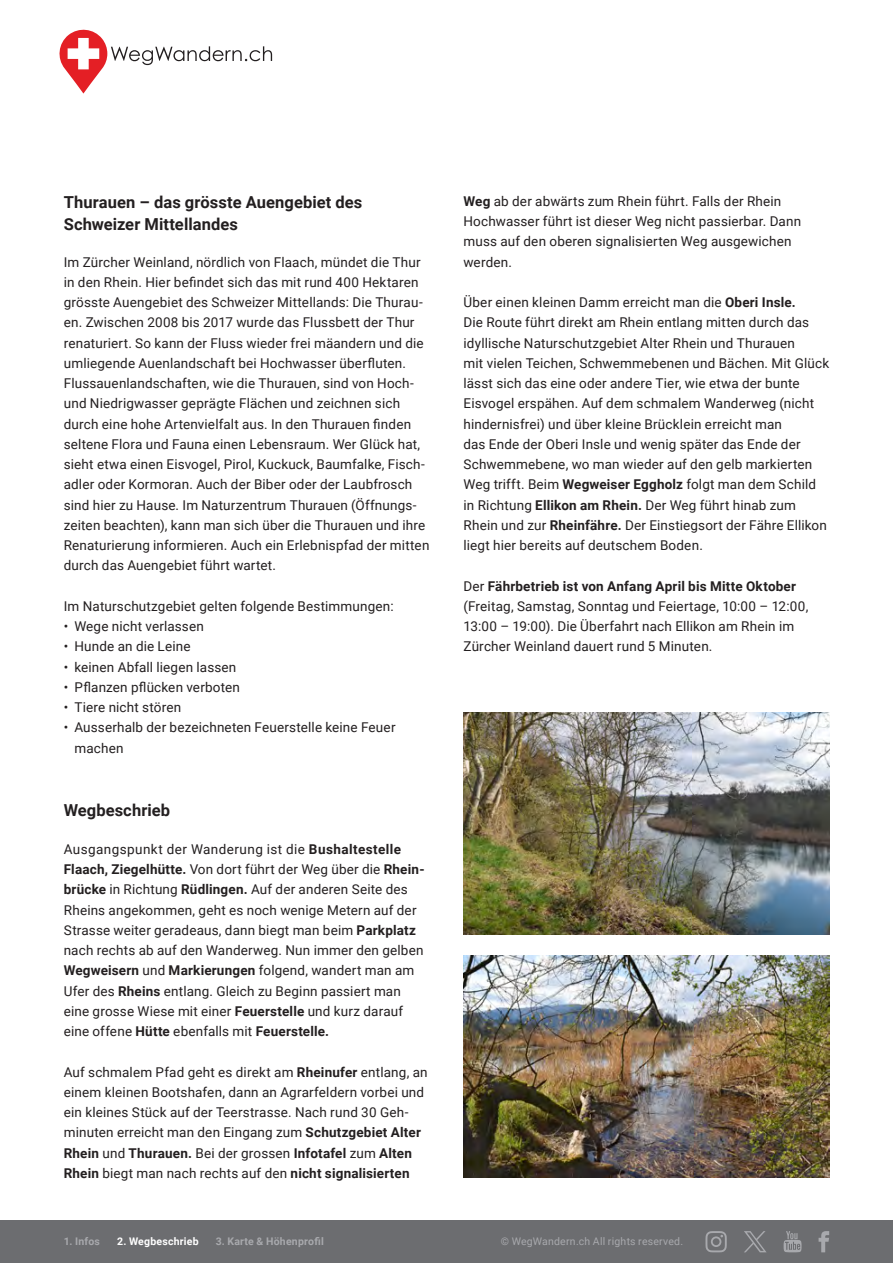
<style>
.page{position:relative;width:893px;height:1263px;background:#fff}
.page>*{position:absolute;margin:0;border:0;box-sizing:border-box;transform-origin:0 0}
._04_titel_klein{font:700 16.5px/22.5px "Roboto";letter-spacing:.005em;color:#231f20}
._08_text{font:13.5px/20.2px "Roboto";letter-spacing:.01em;color:#231f20}
.t1{font:700 10.5px "Roboto";letter-spacing:.02em;color:#a8a9ad}
.t2{font:10.5px "Roboto";letter-spacing:.02em;color:#a8a9ad}
.t3{font:700 10.5px "Roboto";letter-spacing:.02em;color:#fff}
.s1{font-weight:700}
</style>
<div class="page">
<img style="left:463px;top:712px;width:366px;height:223px">
<img style="left:463px;top:955px;width:366px;height:223px">
<svg style="left:59px;top:29px;width:213px;height:65px"></svg>
<div style="left:0;top:1220px;width:893px;height:43px;background:#6c6d70"></div>
<svg style="left:705px;top:1231px;width:22px;height:21px"></svg>
<svg style="left:783px;top:1231px;width:19px;height:21px"></svg>
<svg style="left:819px;top:1231px;width:10px;height:21px"></svg>
<svg style="left:744px;top:1231px;width:22px;height:21px"></svg>
<p class="_04_titel_klein" style="left:64px;top:190px;width:300px">Thurauen – das grösste Auengebiet des<br>Schweizer Mittellandes</p>
<p class="_08_text" style="left:64px;top:251px;width:367px">Im Zürcher Weinland, nördlich von Flaach, mündet die Thur in den Rhein. Hier befindet sich das mit rund 400 Hektaren grösste Auengebiet des Schweizer Mittellands: Die Thurau&shy;en. Zwischen 2008 bis 2017 wurde das Flussbett der Thur renaturiert. So kann der Fluss wieder frei mäandern und die umliegende Auenlandschaft bei Hochwasser überfluten.<br>Flussauenlandschaften, wie die Thurauen, sind von Hoch&shy;und Niedrigwasser geprägte Flächen und zeichnen sich durch eine hohe Artenvielfalt aus. In den Thurauen finden seltene Flora und Fauna einen Lebensraum. Wer Glück hat, sieht etwa einen Eisvogel, Pirol, Kuckuck, Baumfalke, Fisch&shy;adler oder Kormoran. Auch der Biber oder der Laubfrosch sind hier zu Hause. Im Naturzentrum Thurauen (Öffnungs&shy;zeiten beachten), kann man sich über die Thurauen und ihre Renaturierung informieren. Auch ein Erlebnispfad der mitten durch das Auengebiet führt wartet.</p>
<p class="_08_text" style="left:64px;top:595px;width:331px">Im Naturschutzgebiet gelten folgende Bestimmungen:</p>
<p class="_08_text" style="left:64px;top:616px;width:142px">• Wege nicht verlassen</p>
<p class="_08_text" style="left:64px;top:636px;width:128px">• Hunde an die Leine</p>
<p class="_08_text" style="left:64px;top:656px;width:174px">• keinen Abfall liegen lassen</p>
<p class="_08_text" style="left:64px;top:676px;width:178px">• Pflanzen pflücken verboten</p>
<p class="_08_text" style="left:64px;top:697px;width:119px">• Tiere nicht stören</p>
<p class="_08_text" style="left:74px;top:717px;width:323px;text-indent:-11px">• Ausserhalb der bezeichneten Feuerstelle keine Feuer machen</p>
<p class="_04_titel_klein" style="left:64px;top:798px;width:108px">Wegbeschrieb</p>
<p class="_08_text" style="left:64px;top:838px;width:362px">Ausgangspunkt der Wanderung ist die <span class="s1">Bushaltestelle Flaach, Ziegelhütte.</span> Von dort führt der Weg über die <span class="s1">Rhein&shy;brücke</span> in Richtung <span class="s1">Rüdlingen.</span> Auf der anderen Seite des Rheins angekommen, geht es noch wenige Metern auf der Strasse weiter geradeaus, dann biegt man beim <span class="s1">Parkplatz </span>nach rechts ab auf den Wanderweg. Nun immer den gelben <span class="s1">Wegweisern</span> und <span class="s1">Markierungen</span> folgend, wandert man am Ufer des <span class="s1">Rheins</span> entlang. Gleich zu Beginn passiert man eine grosse Wiese mit einer <span class="s1">Feuerstelle</span> und kurz darauf eine offene <span class="s1">Hütte</span> ebenfalls mit <span class="s1">Feuerstelle.</span></p>
<p class="_08_text" style="left:64px;top:1061px;width:365px">Auf schmalem Pfad geht es direkt am <span class="s1">Rheinufer</span> entlang, an einem kleinen Bootshafen, dann an Agrarfeldern vorbei und ein kleines Stück auf der Teerstrasse. Nach rund 30 Geh&shy;minuten erreicht man den Eingang zum <span class="s1">Schutzgebiet Alter Rhein</span> und <span class="s1">Thurauen.</span> Bei der grossen <span class="s1">Infotafel</span> zum <span class="s1">Alten Rhein</span> biegt man nach rechts auf den <span class="s1">nicht signalisierten</span></p>
<p class="_08_text" style="left:463px;top:190px;width:339px"><span class="s1">Weg</span> ab der abwärts zum Rhein führt. Falls der Rhein Hochwasser führt ist dieser Weg nicht passierbar. Dann muss auf den oberen signalisierten Weg ausgewichen werden.</p>
<p class="_08_text" style="left:463px;top:292px;width:367px">Über einen kleinen Damm erreicht man die <span class="s1">Oberi Insle.<br></span>Die Route führt direkt am Rhein entlang mitten durch das idyllische Naturschutzgebiet Alter Rhein und Thurauen<br>mit vielen Teichen, Schwemmebenen und Bächen. Mit Glück lässt sich das eine oder andere Tier, wie etwa der bunte Eisvogel erspähen. Auf dem schmalem Wanderweg (nicht hindernisfrei) und über kleine Brücklein erreicht man<br>das Ende der Oberi Insle und wenig später das Ende der Schwemmebene, wo man wieder auf den gelb markierten Weg trifft. Beim <span class="s1">Wegweiser Eggholz</span> folgt man dem Schild in Richtung <span class="s1">Ellikon am Rhein.</span> Der Weg führt hinab zum Rhein und zur <span class="s1">Rheinfähre.</span> Der Einstiegsort der Fähre Ellikon liegt hier bereits auf deutschem Boden.</p>
<p class="_08_text" style="left:463px;top:575px;width:346px">Der <span class="s1">Fährbetrieb ist von Anfang April bis Mitte Oktober </span>(Freitag, Samstag, Sonntag und Feiertage, 10:00 – 12:00, 13:00 – 19:00). Die Überfahrt nach Ellikon am Rhein im Zürcher Weinland dauert rund 5 Minuten.</p>
<p class="t1" style="left:64px;top:1234px;width:38px">1. Infos</p>
<p class="t3" style="left:117px;top:1234px;width:83px">2. Wegbeschrieb</p>
<p class="t1" style="left:216px;top:1234px;width:110px">3. Karte &amp; Höhenprofil</p>
<p class="t2" style="left:501px;top:1234px;width:184px">© WegWandern.ch All rights reserved.</p>
<p class="t1" style="left:497px;top:1234px;width:145px">© WegWandern.ch Al right r</p>
</div>
